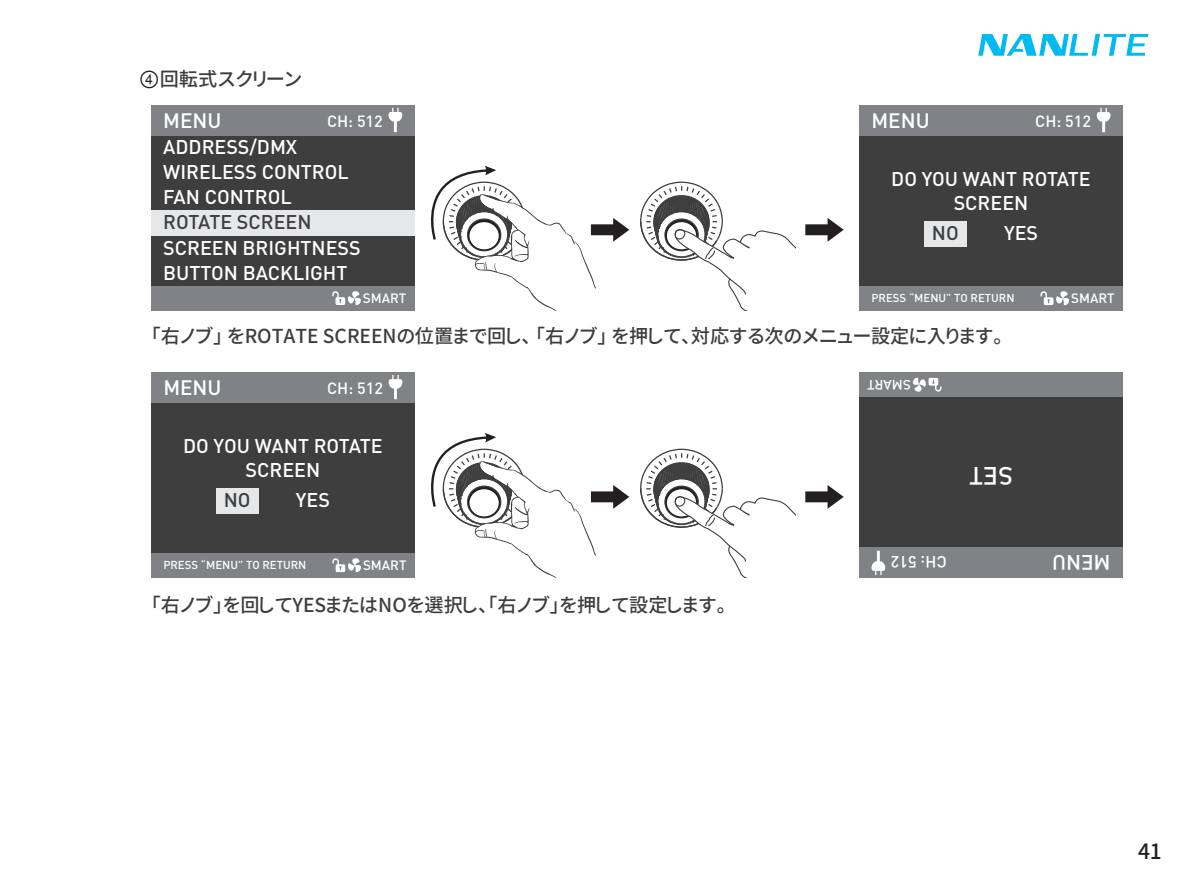
<style>
.page{position:relative;width:1191px;height:893px;background:#fff}
.page>*{position:absolute;margin:0;border:0;box-sizing:border-box;transform-origin:0 0}
.t1{font:500 24.9px "DIN Pro";color:#fff}
.t2{font:21px "Gen Shin Gothic P Medium";color:#231f20}
.t3{font:500 20.7px "DIN Pro";color:#fff}
.t4{font:500 19.5px/25.2px "DIN Pro";color:#fff;text-align:center}
.t5{font:500 19.5px "DIN Pro";color:#3e3e3f}
.t6{font:19.2px "Gen Shin Gothic P Medium";color:#3e3e3f}
.t7{font:500 16.2px "DIN Pro";color:#fff}
.t8{font:500 13.5px "DIN Pro";color:#fff}
.t9{font:500 11.4px "DIN Pro";color:#fff}
.s1{font-family:"Arial Unicode MS";font-size:21px;color:#231f20}
</style>
<div class="page">
<svg style="left:978px;top:34px;width:170px;height:22px"></svg>
<svg style="left:640px;top:181px;width:155px;height:129px"></svg>
<svg style="left:431px;top:166px;width:198px;height:144px"></svg>
<svg style="left:805px;top:218px;width:38px;height:24px"></svg>
<svg style="left:640px;top:448px;width:155px;height:129px"></svg>
<svg style="left:431px;top:433px;width:198px;height:144px"></svg>
<svg style="left:805px;top:485px;width:38px;height:24px"></svg>
<div style="left:859px;top:105px;width:263px;height:205px;background:#3e3e3f"></div>
<div style="left:859px;top:105px;width:263px;height:31px;background:#808285"></div>
<div style="left:924px;top:221px;width:42px;height:25px;background:#e6e7e9"></div>
<svg style="left:1096px;top:108px;width:14px;height:24px"></svg>
<div style="left:859px;top:286px;width:263px;height:24px;background:#808285"></div>
<svg style="left:1040px;top:291px;width:29px;height:14px"></svg>
<div style="left:151px;top:372px;width:264px;height:205px;background:#3e3e3f"></div>
<div style="left:151px;top:372px;width:264px;height:31px;background:#808285"></div>
<div style="left:216px;top:488px;width:42px;height:25px;background:#e6e7e9"></div>
<svg style="left:388px;top:375px;width:14px;height:24px"></svg>
<div style="left:151px;top:553px;width:264px;height:24px;background:#808285"></div>
<svg style="left:332px;top:558px;width:29px;height:14px"></svg>
<div style="left:859px;top:373px;width:263px;height:205px;background:#3e3e3f"></div>
<div style="left:859px;top:373px;width:263px;height:24px;background:#808285"></div>
<svg style="left:913px;top:378px;width:28px;height:14px"></svg>
<div style="left:859px;top:547px;width:263px;height:31px;background:#808285"></div>
<svg style="left:871px;top:551px;width:14px;height:24px"></svg>
<div style="left:151px;top:105px;width:263px;height:205px;background:#3e3e3f"></div>
<div style="left:151px;top:105px;width:263px;height:31px;background:#808285"></div>
<div style="left:151px;top:211px;width:263px;height:25px;background:#e6e7e9"></div>
<div style="left:151px;top:286px;width:263px;height:24px;background:#808285"></div>
<svg style="left:332px;top:291px;width:29px;height:14px"></svg>
<svg style="left:388px;top:108px;width:14px;height:24px"></svg>
<p class="t6" style="left:139px;top:65px;width:165px"><span class="s1">④</span>回転式スクリーン</p>
<p class="t3" style="left:163px;top:107px;width:60px">MENU</p>
<p class="t4" style="left:163px;top:134px;width:187px;text-align:left">ADDRESS/DMX<br>WIRELESS CONTROL<br>FAN CONTROL</p>
<p class="t5" style="left:163px;top:209px;width:150px">ROTATE SCREEN</p>
<p class="t4" style="left:163px;top:234px;width:199px;text-align:left">SCREEN BRIGHTNESS<br>BUTTON BACKLIGHT</p>
<p class="t7" style="left:327px;top:110px;width:57px">CH: 512</p>
<p class="t3" style="left:871px;top:107px;width:60px">MENU</p>
<p class="t7" style="left:1035px;top:110px;width:57px">CH: 512</p>
<p class="t4" style="left:891px;top:167px;width:201px;line-height:23.7px">DO YOU WANT ROTATE<br>SCREEN</p>
<p class="t5" style="left:931px;top:219px;width:28px">NO</p>
<p class="t4" style="left:1004px;top:219px;width:36px">YES</p>
<p class="t8" style="left:363px;top:289px;width:45px">SMART</p>
<p class="t9" style="left:871px;top:290px;width:145px">PRESS “MENU” TO RETURN</p>
<p class="t8" style="left:1071px;top:289px;width:45px">SMART</p>
<p class="t6" style="left:151px;top:322px;width:853px">「右ノブ」 をROTATE SCREENの位置まで回し、 「右ノブ」 を押して、対応する次のメニュー設定に入ります。</p>
<p class="t3" style="left:163px;top:374px;width:60px">MENU</p>
<p class="t7" style="left:327px;top:377px;width:57px">CH: 512</p>
<p class="t4" style="left:183px;top:434px;width:201px;line-height:23.7px">DO YOU WANT ROTATE<br>SCREEN</p>
<p class="t5" style="left:224px;top:486px;width:28px">NO</p>
<p class="t4" style="left:296px;top:486px;width:36px">YES</p>
<p class="t9" style="left:163px;top:557px;width:145px">PRESS “MENU” TO RETURN</p>
<p class="t8" style="left:363px;top:556px;width:45px">SMART</p>
<p class="t6" style="left:151px;top:591px;width:576px">「右ノブ」を回してYESまたはNOを選択し、「右ノブ」を押して設定します。</p>
<p class="t8" style="left:910px;top:394px;width:45px;rotate:-180deg">SMART</p>
<p class="t1" style="left:1012px;top:493px;width:45px;rotate:-180deg">SET</p>
<p class="t7" style="left:946px;top:573px;width:57px;rotate:-180deg">CH: 512</p>
<p class="t3" style="left:1110px;top:576px;width:60px;rotate:-180deg">MENU</p>
<p class="t2" style="left:1138px;top:836px;width:25px">41</p>
</div>
